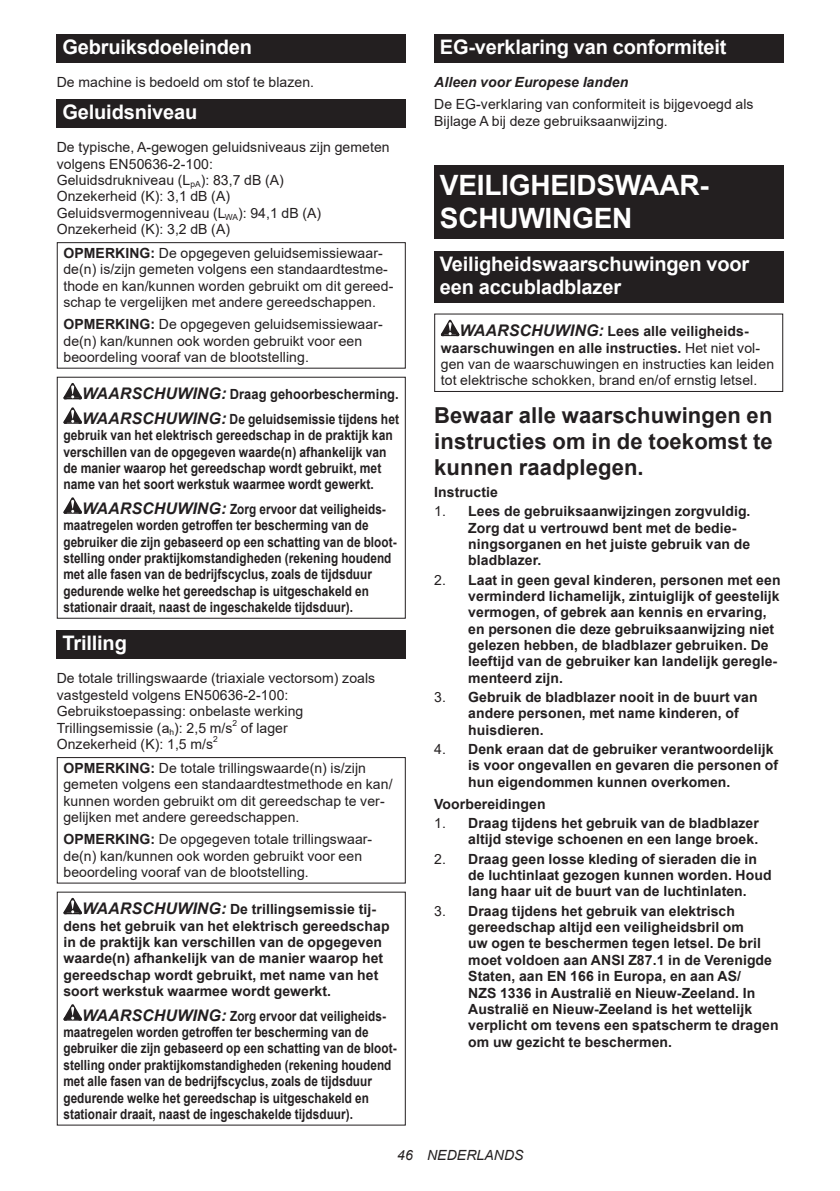
<style>
.page{position:relative;width:840px;height:1191px;background:#fff}
.page>*{position:absolute;margin:0;border:0;box-sizing:border-box;transform-origin:0 0}
.t1{font:700 28px/32.8px "Arial";letter-spacing:-.01em;color:#fff}
.t2{font:700 22px/25.8px "Arial";letter-spacing:.005em;color:#231f20;text-align:justify}
.t3{font:700 20px/23.4px "Arial";letter-spacing:-.01em;color:#fff}
.t4{font:700 14px/16.4px "Arial";letter-spacing:.005em;color:#231f20}
.t5{font:14px/16.4px "Arial";letter-spacing:.005em;color:#231f20}
.t6{font:700 14px/16.4px "Arial";letter-spacing:.005em;color:#231f20;scale:.84 1}
.t7{font:700 14px/16.4px "Arial";letter-spacing:.005em;color:#231f20;scale:.86 1}
.t8{font:700 14px/24.4px "Arial";letter-spacing:.005em;color:#231f20;scale:.92 1}
.t9{font:italic 700 14px "Arial";letter-spacing:.005em;color:#231f20}
.t10{font:italic 14px "Arial";letter-spacing:.005em;color:#231f20}
.t11{font:8.4px "Arial";color:#231f20}
.s1{font-weight:700}
.s2{font-style:italic;font-size:16px}
.s3{font-weight:700;font-style:italic;font-size:16px}
.s4{font-weight:400}
</style>
<div class="page">
<div style="left:57px;top:34px;width:348px;height:29px;background:#231f20"></div>
<div style="left:57px;top:99px;width:348px;height:28px;background:#231f20"></div>
<div style="left:57px;top:242px;width:348px;height:127px;border:1px solid #231f20"></div>
<svg style="left:63px;top:383px;width:19px;height:16px"></svg>
<svg style="left:63px;top:407px;width:19px;height:17px"></svg>
<svg style="left:63px;top:497px;width:19px;height:17px"></svg>
<div style="left:57px;top:377px;width:348px;height:242px;border:1px solid #231f20"></div>
<div style="left:57px;top:630px;width:348px;height:28px;background:#231f20"></div>
<div style="left:57px;top:757px;width:348px;height:126px;border:1px solid #231f20"></div>
<svg style="left:63px;top:898px;width:19px;height:16px"></svg>
<svg style="left:63px;top:1004px;width:19px;height:16px"></svg>
<div style="left:434px;top:34px;width:348px;height:29px;background:#231f20"></div>
<div style="left:434px;top:166px;width:348px;height:73px;background:#231f20"></div>
<div style="left:434px;top:251px;width:348px;height:52px;background:#231f20"></div>
<svg style="left:440px;top:320px;width:19px;height:16px"></svg>
<div style="left:434px;top:313px;width:348px;height:79px;border:1px solid #231f20"></div>
<h3 class="t3" style="left:62px;top:36px;width:191px">Gebruiksdoeleinden</h3>
<p class="t5" style="left:57px;top:74px;width:259px">De machine is bedoeld om stof te blazen.</p>
<h3 class="t3" style="left:62px;top:100px;width:136px">Geluidsniveau</h3>
<p class="t5" style="left:57px;top:139px;width:334px">De typische, A-gewogen geluidsniveaus zijn gemeten volgens EN50636-2-100:<br>Geluidsdrukniveau (L<sub>pA</sub>): 83,7 dB (A)<br>Onzekerheid (K): 3,1 dB (A)<br>Geluidsvermogenniveau (L<sub>WA</sub>): 94,1 dB (A)<br>Onzekerheid (K): 3,2 dB (A)</p>
<p class="t5" style="left:63px;top:245px;width:331px"><span class="s1">OPMERKING:</span> De opgegeven geluidsemissiewaar&shy;de(n) is/zijn gemeten volgens een standaardtestme&shy;thode en kan/kunnen worden gebruikt om dit gereed&shy;schap te vergelijken met andere gereedschappen.</p>
<p class="t5" style="left:63px;top:316px;width:320px"><span class="s1">OPMERKING:</span> De opgegeven geluidsemissiewaar&shy;de(n) kan/kunnen ook worden gebruikt voor een beoordeling vooraf van de blootstelling.</p>
<p class="t8" style="left:82px;top:382px;width:346px"><span class="s2">WAARSCHUWING:</span> Draag gehoorbescherming.<br><span class="s2">WAARSCHUWING:</span> De geluidsemissie tijdens het</p>
<p class="t7" style="left:63px;top:427px;width:384px">gebruik van het elektrisch gereedschap in de praktijk kan verschillen van de opgegeven waarde(n) afhankelijk van de manier waarop het gereedschap wordt gebruikt, met name van het soort werkstuk waarmee wordt gewerkt.</p>
<p class="t6" style="left:63px;top:501px;width:398px;text-indent:19px"><span class="s2">WAARSCHUWING:</span> Zorg ervoor dat veiligheids&shy;maatregelen worden getroffen ter bescherming van de gebruiker die zijn gebaseerd op een schatting van de bloot&shy;stelling onder praktijkomstandigheden (rekening houdend met alle fasen van de bedrijfscyclus, zoals de tijdsduur gedurende welke het gereedschap is uitgeschakeld en stationair draait, naast de ingeschakelde tijdsduur).</p>
<h3 class="t3" style="left:62px;top:631px;width:66px">Trilling</h3>
<p class="t5" style="left:57px;top:670px;width:320px">De totale trillingswaarde (triaxiale vectorsom) zoals vastgesteld volgens EN50636-2-100:<br>Gebruikstoepassing: onbelaste werking Trillingsemissie (a<sub>h</sub>): 2,5 m/s</p>
<p class="t11" style="left:232px;top:717px;width:6px">2</p>
<p class="t5" style="left:241px;top:719px;width:48px">of lager</p>
<p class="t5" style="left:57px;top:736px;width:158px">Onzekerheid (K): 1,5 m/s</p>
<p class="t11" style="left:213px;top:733px;width:6px">2</p>
<p class="t5" style="left:63px;top:759px;width:330px"><span class="s1">OPMERKING:</span> De totale trillingswaarde(n) is/zijn gemeten volgens een standaardtestmethode en kan/ kunnen worden gebruikt om dit gereedschap te ver&shy;gelijken met andere gereedschappen.</p>
<p class="t5" style="left:63px;top:831px;width:310px"><span class="s1">OPMERKING:</span> De opgegeven totale trillingswaar&shy;de(n) kan/kunnen ook worden gebruikt voor een beoordeling vooraf van de blootstelling.</p>
<p class="t4" style="left:63px;top:901px;width:327px;text-indent:19px"><span class="s2">WAARSCHUWING:</span> De trillingsemissie tij&shy;dens het gebruik van het elektrisch gereedschap in de praktijk kan verschillen van de opgegeven waarde(n) afhankelijk van de manier waarop het gereedschap wordt gebruikt, met name van het soort werkstuk waarmee wordt gewerkt.</p>
<p class="t6" style="left:63px;top:1007px;width:398px;text-indent:19px"><span class="s2">WAARSCHUWING:</span> Zorg ervoor dat veiligheids&shy;maatregelen worden getroffen ter bescherming van de gebruiker die zijn gebaseerd op een schatting van de bloot&shy;stelling onder praktijkomstandigheden (rekening houdend met alle fasen van de bedrijfscyclus, zoals de tijdsduur gedurende welke het gereedschap is uitgeschakeld en stationair draait, naast de ingeschakelde tijdsduur).</p>
<h3 class="t3" style="left:439px;top:36px;width:288px">EG-verklaring van conformiteit</h3>
<p class="t9" style="left:434px;top:73px;width:195px">Alleen voor Europese landen</p>
<p class="t5" style="left:434px;top:96px;width:321px">De EG-verklaring van conformiteit is bijgevoegd als<br>Bijlage A bij deze gebruiksaanwijzing.</p>
<h1 class="t1" style="left:439px;top:169px;width:270px">VEILIGHEIDSWAAR-<br>SCHUWINGEN</h1>
<h3 class="t3" style="left:439px;top:252px;width:311px">Veiligheidswaarschuwingen voor een accubladblazer</h3>
<p class="t5" style="left:440px;top:323px;width:334px;text-indent:19px"><span class="s3">WAARSCHUWING:</span> <span class="s1">Lees alle veiligheids&shy;waarschuwingen en alle instructies.</span> Het niet vol&shy;gen van de waarschuwingen en instructies kan leiden tot elektrische schokken, brand en/of ernstig letsel.</p>
<h2 class="t2" style="left:434px;top:403px;width:340px">Bewaar alle waarschuwingen en instructies om in de toekomst te kunnen raadplegen.</h2>
<p class="t4" style="left:434px;top:484px;width:65px">Instructie</p>
<p class="t4" style="left:468px;top:503px;width:283px;text-indent:-34px"><span class="s4">1.</span> Lees de gebruiksaanwijzingen zorgvuldig.<br>Zorg dat u vertrouwd bent met de bedie&shy;ningsorganen en het juiste gebruik van de bladblazer.</p>
<p class="t4" style="left:468px;top:571px;width:313px;text-indent:-34px"><span class="s4">2.</span> Laat in geen geval kinderen, personen met een verminderd lichamelijk, zintuiglijk of geestelijk vermogen, of gebrek aan kennis en ervaring, en personen die deze gebruiksaanwijzing niet gelezen hebben, de bladblazer gebruiken. De leeftijd van de gebruiker kan landelijk geregle&shy;menteerd zijn.</p>
<p class="t4" style="left:468px;top:689px;width:291px;text-indent:-34px"><span class="s4">3.</span> Gebruik de bladblazer nooit in de buurt van andere personen, met name kinderen, of huisdieren.</p>
<p class="t4" style="left:468px;top:741px;width:311px;text-indent:-34px"><span class="s4">4.</span> Denk eraan dat de gebruiker verantwoordelijk is voor ongevallen en gevaren die personen of hun eigendommen kunnen overkomen.</p>
<p class="t4" style="left:434px;top:796px;width:113px">Voorbereidingen</p>
<p class="t4" style="left:434px;top:815px;width:326px;text-align:right"><span class="s4">1.</span> Draag tijdens het gebruik van de bladblazer altijd stevige schoenen en een lange broek.</p>
<p class="t4" style="left:468px;top:850px;width:305px;text-indent:-34px"><span class="s4">2.</span> Draag geen losse kleding of sieraden die in de luchtinlaat gezogen kunnen worden. Houd lang haar uit de buurt van de luchtinlaten.</p>
<p class="t4" style="left:468px;top:902px;width:312px;text-indent:-34px"><span class="s4">3.</span> Draag tijdens het gebruik van elektrisch gereedschap altijd een veiligheidsbril om<br>uw ogen te beschermen tegen letsel. De bril moet voldoen aan ANSI Z87.1 in de Verenigde Staten, aan EN 166 in Europa, en aan AS/<br>NZS 1336 in Australië en Nieuw-Zeeland. In Australië en Nieuw-Zeeland is het wettelijk verplicht om tevens een spatscherm te dragen om uw gezicht te beschermen.</p>
<p class="t10" style="left:397px;top:1146px;width:128px">46 NEDERLANDS</p>
</div>
